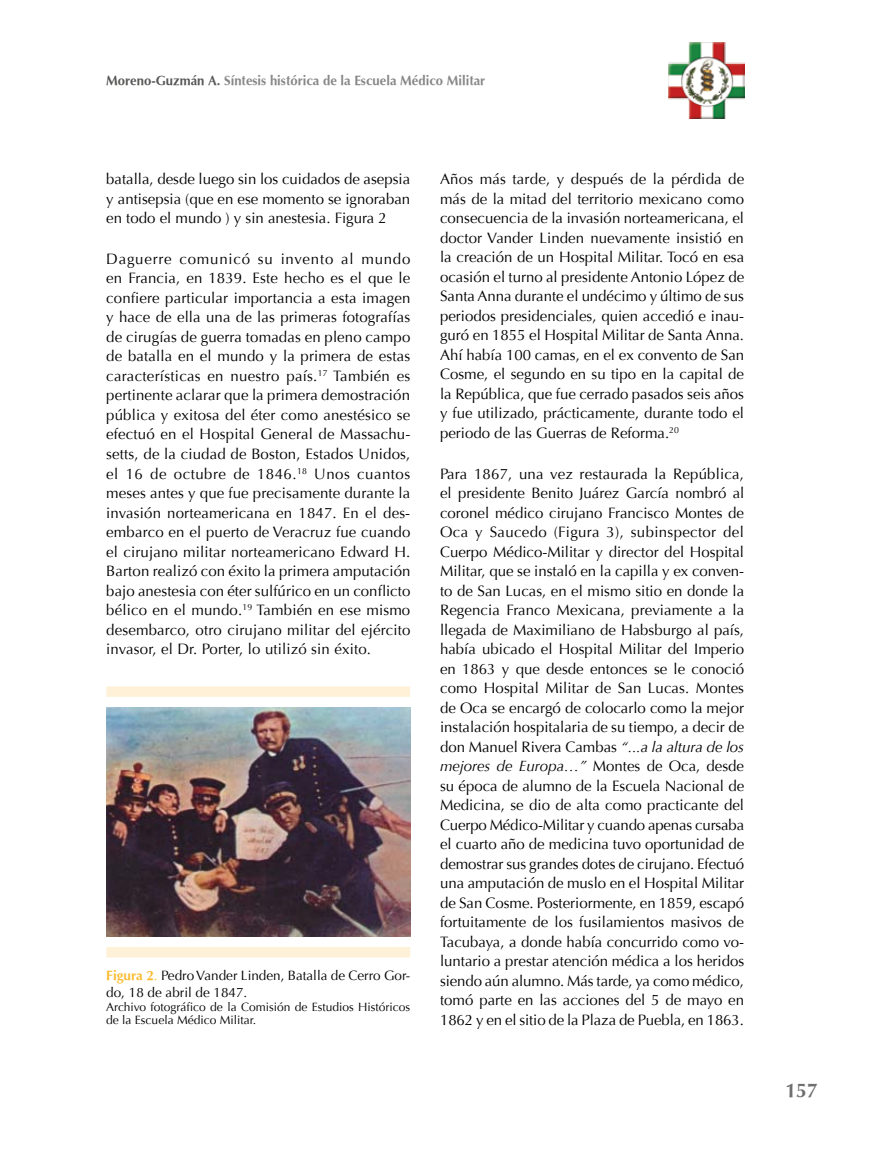
<style>
.page{position:relative;width:893px;height:1149px;background:#fff}
.page>*{position:absolute;margin:0;border:0;box-sizing:border-box;transform-origin:0 0}
.t1{font:700 19.5px "Optima";color:#706f6f}
.t2{font:15px/19.5px "Optima";color:#000;text-align:justify}
.t3{font:13.5px/16.5px "Optima";color:#000}
.t4{font:700 13.5px "Optima";color:#878787}
.t5{font:12px/13.5px "Optima";color:#000}
.s1{color:#575756}
.s2{font-weight:700;color:#fbbc33}
.s3{color:#fbbc33}
.s4{font-style:italic}
</style>
<div class="page">
<img style="left:668px;top:42px;width:76px;height:76px">
<div style="left:106px;top:946px;width:304px;height:11px;background:#fef1d7"></div>
<div style="left:106px;top:686px;width:304px;height:10px;background:#fef1d7"></div>
<img style="left:106px;top:707px;width:304px;height:229px">
<p class="t4" style="left:106px;top:73px;width:381px"><span class="s1">Moreno-Guzmán A.</span> Síntesis histórica de la Escuela Médico Militar</p>
<p class="t2" style="left:106px;top:169px;width:305px">batalla, desde luego sin los cuidados de asepsia y antisepsia (que en ese momento se ignoraban en todo el mundo ) y sin anestesia. Figura 2</p>
<p class="t2" style="left:106px;top:249px;width:306px">Daguerre comunicó su invento al mundo en Francia, en 1839. Este hecho es el que le confiere particular importancia a esta imagen y hace de ella una de las primeras fotografías de cirugías de guerra tomadas en pleno campo de batalla en el mundo y la primera de estas características en nuestro país.<sup>17</sup> También es pertinente aclarar que la primera demostración pública y exitosa del éter como anestésico se efectuó en el Hospital General de Massachu&shy;setts, de la ciudad de Boston, Estados Unidos, el 16 de octubre de 1846.<sup>18</sup> Unos cuantos meses antes y que fue precisamente durante la invasión norteamericana en 1847. En el des&shy;embarco en el puerto de Veracruz fue cuando el cirujano militar norteamericano Edward H.<br>Barton realizó con éxito la primera amputación bajo anestesia con éter sulfúrico en un conflicto bélico en el mundo.<sup>19</sup> También en ese mismo desembarco, otro cirujano militar del ejército invasor, el Dr. Porter, lo utilizó sin éxito.</p>
<p class="t3" style="left:106px;top:967px;width:306px"><span class="s2">Figura 2</span><span class="s3">.</span> Pedro Vander Linden, Batalla de Cerro Gor&shy;do, 18 de abril de 1847.</p>
<p class="t5" style="left:106px;top:999px;width:305px">Archivo fotográfico de la Comisión de Estudios Históricos de la Escuela Médico Militar.</p>
<p class="t2" style="left:440px;top:169px;width:306px">Años más tarde, y después de la pérdida de más de la mitad del territorio mexicano como consecuencia de la invasión norteamericana, el doctor Vander Linden nuevamente insistió en la creación de un Hospital Militar. Tocó en esa ocasión el turno al presidente Antonio López de Santa Anna durante el undécimo y último de sus periodos presidenciales, quien accedió e inau&shy;guró en 1855 el Hospital Militar de Santa Anna.<br>Ahí había 100 camas, en el ex convento de San Cosme, el segundo en su tipo en la capital de la República, que fue cerrado pasados seis años y fue utilizado, prácticamente, durante todo el periodo de las Guerras de Reforma.<sup>20</sup></p>
<p class="t2" style="left:440px;top:463px;width:306px">Para 1867, una vez restaurada la República, el presidente Benito Juárez García nombró al coronel médico cirujano Francisco Montes de Oca y Saucedo (Figura 3), subinspector del Cuerpo Médico-Militar y director del Hospital Militar, que se instaló en la capilla y ex conven&shy;to de San Lucas, en el mismo sitio en donde la Regencia Franco Mexicana, previamente a la llegada de Maximiliano de Habsburgo al país, había ubicado el Hospital Militar del Imperio en 1863 y que desde entonces se le conoció como Hospital Militar de San Lucas. Montes de Oca se encargó de colocarlo como la mejor instalación hospitalaria de su tiempo, a decir de don Manuel Rivera Cambas <span class="s4">“...a la altura de los mejores de Europa…”</span> Montes de Oca, desde su época de alumno de la Escuela Nacional de Medicina, se dio de alta como practicante del Cuerpo Médico-Militar y cuando apenas cursaba el cuarto año de medicina tuvo oportunidad de demostrar sus grandes dotes de cirujano. Efectuó una amputación de muslo en el Hospital Militar de San Cosme. Posteriormente, en 1859, escapó fortuitamente de los fusilamientos masivos de Tacubaya, a donde había concurrido como vo&shy;luntario a prestar atención médica a los heridos siendo aún alumno. Más tarde, ya como médico, tomó parte en las acciones del 5 de mayo en 1862 y en el sitio de la Plaza de Puebla, en 1863.</p>
<h1 class="t1" style="left:785px;top:1079px;width:34px">157</h1>
</div>
